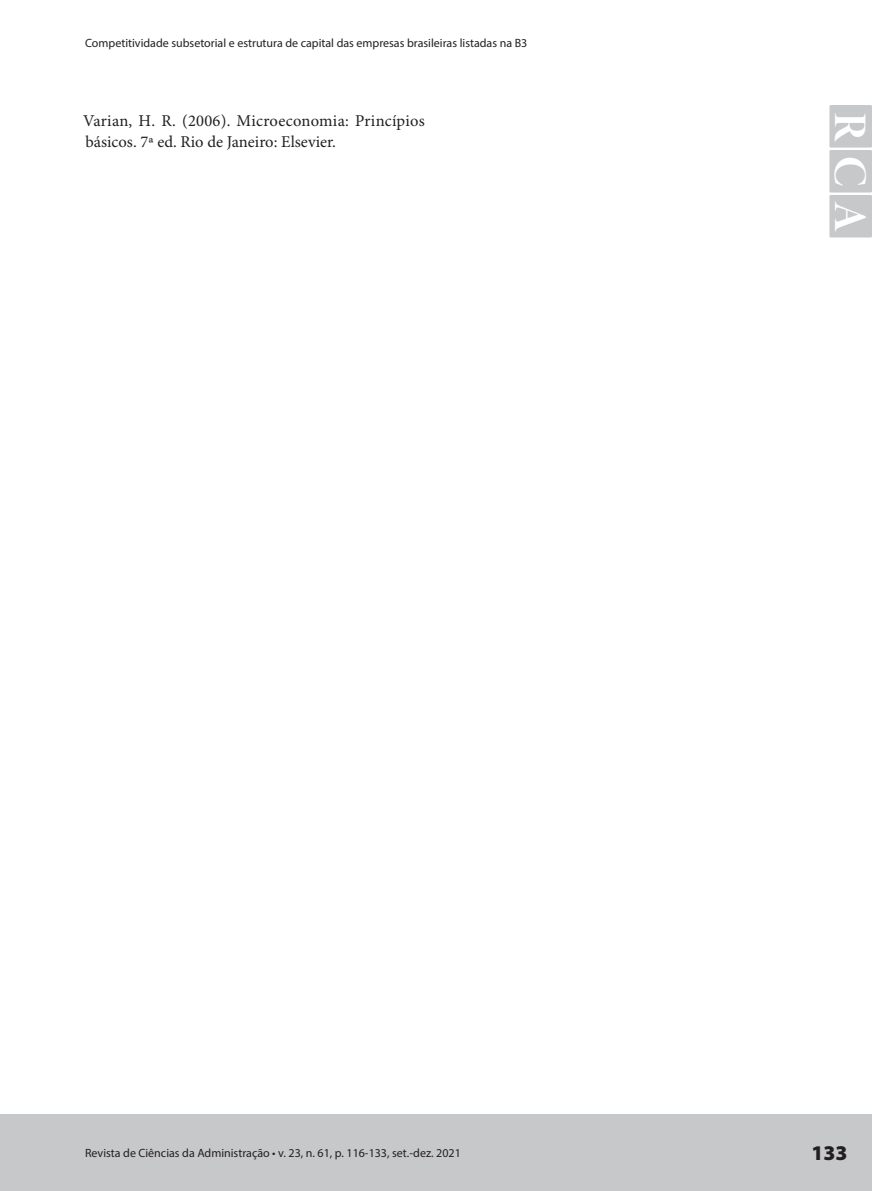
<style>
.page{position:relative;width:872px;height:1191px;background:#fff}
.page>*{position:absolute;margin:0;border:0;box-sizing:border-box;transform-origin:0 0}
.t1{font:46.8px "Minion Pro Bold Disp";color:#fff}
.t2{font:900 21px "Myriad Pro";color:#231f20}
.t3{font:16.5px/21px "Minion Pro";letter-spacing:.005em;color:#231f20}
.t4{font:12px "Myriad Pro";color:#231f20}
</style>
<div class="page">
<div style="left:0;top:1114px;width:872px;height:77px;background:#c7c8ca"></div>
<div style="left:829px;top:105px;width:43px;height:43px;background:#c7c8ca"></div>
<div style="left:829px;top:150px;width:43px;height:42px;background:#c7c8ca"></div>
<div style="left:829px;top:195px;width:43px;height:42px;background:#c7c8ca"></div>
<p class="t4" style="left:85px;top:35px;width:444px">Competitividade subsetorial e estrutura de capital das empresas brasileiras listadas na B3</p>
<h3 class="t3" style="left:83px;top:111px;width:343px">Varian, H. R. (2006). Microeconomia: Princípios básicos. 7ª ed. Rio de Janeiro: Elsevier.</h3>
<h1 class="t1" style="left:878px;top:112px;width:121px;rotate:90deg">RCA</h1>
<p class="t4" style="left:85px;top:1145px;width:377px">Revista de Ciências da Administração • v. 23, n. 61, p. 116-133, set.-dez. 2021</p>
<h2 class="t2" style="left:811px;top:1141px;width:38px">133</h2>
</div>
